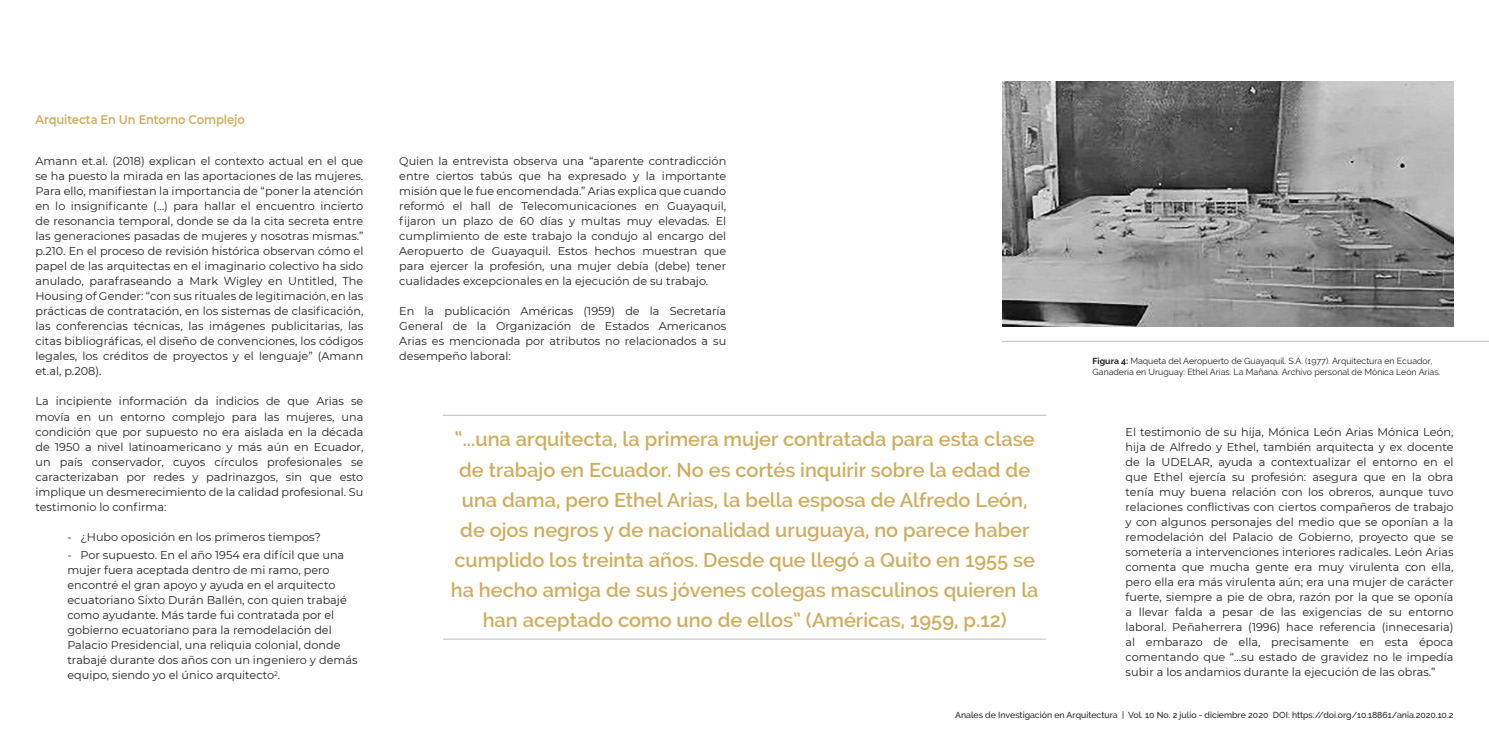
<style>
.page{position:relative;width:1489px;height:745px;background:#fff}
.page>*{position:absolute;margin:0;border:0;box-sizing:border-box;transform-origin:0 0}
.Cita_destacada{font:600 20px/30px "Raleway";color:#cfad5d;text-align:center}
.Subtítulo_1{font:600 12.5px "Montserrat";letter-spacing:-.015em;color:#cfad5d;scale:.92 1}
.Textos{font:11.25px/15px "Montserrat";color:#231f20;text-align:justify}
.Lista_de_diálogos{font:11.25px/15px "Montserrat";color:#231f20}
.t1{font:8.75px/10.5px "Raleway";color:#231f20}
.t2{font:500 8.75px "Raleway";color:#231f20}
.s1{font-weight:700}
</style>
<div class="page">
<hr style="left:443px;top:415px;width:603px;height:1px;background:#bbbbbc">
<hr style="left:443px;top:638px;width:602px;height:1px;background:#bbbbbc">
<img style="left:1002px;top:81px;width:451px;height:245px">
<hr style="left:1001px;top:341px;width:487px;height:1px;background:#bbbbbc">
<p class="Subtítulo_1" style="left:35px;top:110px;width:229px">Arquitecta En Un Entorno Complejo</p>
<p class="Textos" style="left:35px;top:153px;width:329px">Amann et.al. (2018) explican el contexto actual en el que se ha puesto la mirada en las aportaciones de las mujeres.<br>Para ello, manifiestan la importancia de “poner la atención en lo insignificante (...) para hallar el encuentro incierto de resonancia temporal, donde se da la cita secreta entre las generaciones pasadas de mujeres y nosotras mismas.” p.210. En el proceso de revisión histórica observan cómo el papel de las arquitectas en el imaginario colectivo ha sido anulado, parafraseando a Mark Wigley en Untitled, The Housing of Gender: “con sus rituales de legitimación, en las prácticas de contratación, en los sistemas de clasificación, las conferencias técnicas, las imágenes publicitarias, las citas bibliográficas, el diseño de convenciones, los códigos legales, los créditos de proyectos y el lenguaje” (Amann et.al, p.208).</p>
<p class="Textos" style="left:35px;top:393px;width:329px">La incipiente información da indicios de que Arias se movía en un entorno complejo para las mujeres, una condición que por supuesto no era aislada en la década de 1950 a nivel latinoamericano y más aún en Ecuador, un país conservador, cuyos círculos profesionales se caracterizaban por redes y padrinazgos, sin que esto implique un desmerecimiento de la calidad profesional. Su testimonio lo confirma:</p>
<p class="Lista_de_diálogos" style="left:67px;top:528px;width:255px">- ¿Hubo oposición en los primeros tiempos?</p>
<p class="Lista_de_diálogos" style="left:67px;top:547px;width:292px">- Por supuesto. En el año 1954 era difícil que una mujer fuera aceptada dentro de mi ramo, pero encontré el gran apoyo y ayuda en el arquitecto ecuatoriano Sixto Durán Ballén, con quien trabajé como ayudante. Más tarde fui contratada por el gobierno ecuatoriano para la remodelación del Palacio Presidencial, una reliquia colonial, donde trabajé durante dos años con un ingeniero y demás equipo, siendo yo el único arquitecto<sup>2</sup>.</p>
<p class="Textos" style="left:399px;top:153px;width:328px">Quien la entrevista observa una “aparente contradicción entre ciertos tabús que ha expresado y la importante misión que le fue encomendada.” Arias explica que cuando reformó el hall de Telecomunicaciones en Guayaquil, fijaron un plazo de 60 días y multas muy elevadas. El cumplimiento de este trabajo la condujo al encargo del Aeropuerto de Guayaquil. Estos hechos muestran que para ejercer la profesión, una mujer debía (debe) tener cualidades excepcionales en la ejecución de su trabajo.</p>
<p class="Textos" style="left:399px;top:303px;width:328px">En la publicación Américas (1959) de la Secretaría General de la Organización de Estados Americanos Arias es mencionada por atributos no relacionados a su desempeño laboral:</p>
<p class="Cita_destacada" style="left:451px;top:424px;width:589px">“...una arquitecta, la primera mujer contratada para esta clase de trabajo en Ecuador. No es cortés inquirir sobre la edad de una dama, pero Ethel Arias, la bella esposa de Alfredo León, de ojos negros y de nacionalidad uruguaya, no parece haber cumplido los treinta años. Desde que llegó a Quito en 1955 se ha hecho amiga de sus jóvenes colegas masculinos quieren la han aceptado como uno de ellos” (Américas, 1959, p.12)</p>
<p class="t1" style="left:1092px;top:355px;width:349px"><span class="s1">Figura 4:</span> Maqueta del Aeropuerto de Guayaquil. S.A. (1977). Arquitectura en Ecuador,<br>Ganadería en Uruguay: Ethel Arias. La Mañana. Archivo personal de Mónica León Arias.</p>
<p class="Textos" style="left:1125px;top:423px;width:329px">El testimonio de su hija, Mónica León Arias Mónica León, hija de Alfredo y Ethel, también arquitecta y ex docente de la UDELAR, ayuda a contextualizar el entorno en el que Ethel ejercía su profesión: asegura que en la obra tenía muy buena relación con los obreros, aunque tuvo relaciones conflictivas con ciertos compañeros de trabajo y con algunos personajes del medio que se oponían a la remodelación del Palacio de Gobierno, proyecto que se sometería a intervenciones interiores radicales. León Arias comenta que mucha gente era muy virulenta con ella, pero ella era más virulenta aún; era una mujer de carácter fuerte, siempre a pie de obra, razón por la que se oponía a llevar falda a pesar de las exigencias de su entorno laboral. Peñaherrera (1996) hace referencia (innecesaria) al embarazo de ella, precisamente en esta época comentando que “...su estado de gravidez no le impedía subir a los andamios durante la ejecución de las obras.”</p>
<p class="t2" style="left:955px;top:709px;width:500px">Anales de Investigación en Arquitectura | Vol. 10 No. 2 julio - diciembre 2020 DOI: https://doi.org/10.18861/ania.2020.10.2</p>
</div>
